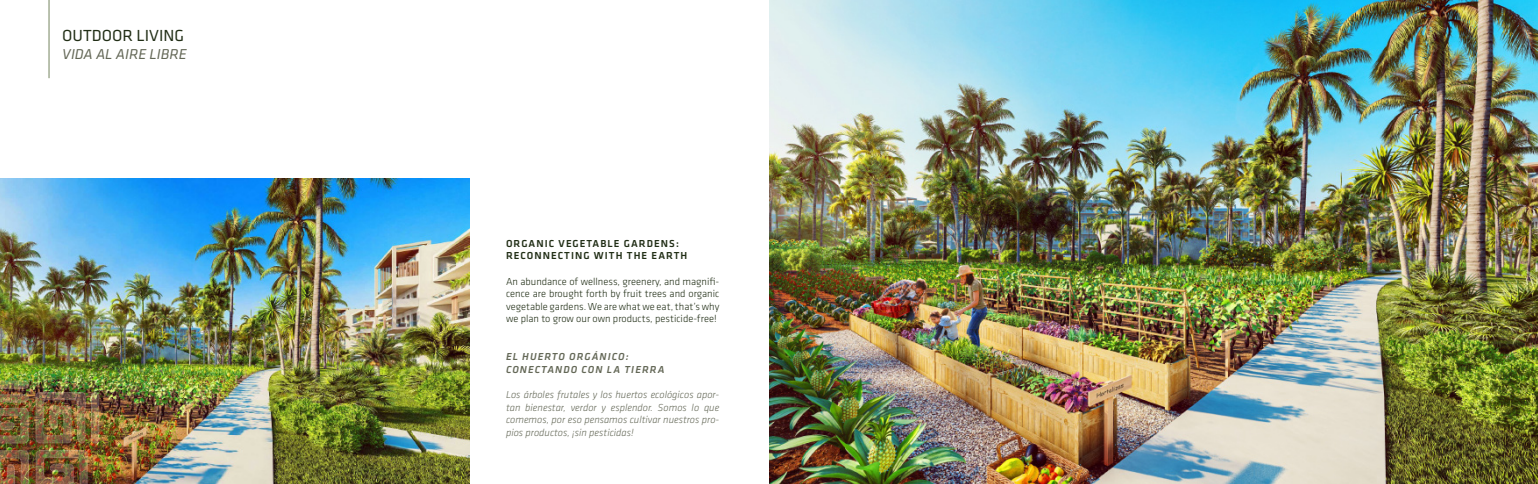
<style>
.page{position:relative;width:1538px;height:484px;background:#fff}
.page>*{position:absolute;margin:0;border:0;box-sizing:border-box;transform-origin:0 0}
.t1{font:16.62px "Klavika Basic";color:#212e16}
.t2{font:italic 14.88px "Klavika Basic";color:#646857}
.t3{font:300 10.5px/12.6px "Klavika Basic";color:#212e16;text-align:justify}
.t4{font:italic 300 10.5px/12.6px "Klavika Basic";color:#646857;text-align:justify}
.t5{font:500 10.5px "Klavika Basic";letter-spacing:.1em;color:#212e16}
.t6{font:italic 500 10.5px/12.6px "Klavika Basic";letter-spacing:.1em;color:#646857}
</style>
<div class="page">
<img style="left:0;top:179px;width:469px;height:305px">
<img style="left:769px;top:0;width:769px;height:484px">
<img style="left:0;top:380px;width:100px;height:104px">
<hr style="left:49px;top:0;width:1px;height:78px;background:#75855f">
<p class="t1" style="left:62px;top:25px;width:123px">OUTDOOR LIVING</p>
<p class="t2" style="left:62px;top:45px;width:126px">VIDA AL AIRE LIBRE</p>
<p class="t5" style="left:506px;top:236px;width:174px">ORGANIC VEGETABLE GARDENS:</p>
<p class="t5" style="left:506px;top:249px;width:183px">RECONNECTING WITH THE EARTH</p>
<p class="t3" style="left:506px;top:275px;width:215px">An abundance of wellness, greenery, and magnifi&shy;cence are brought forth by fruit trees and organic vegetable gardens. We are what we eat, that’s why we plan to grow our own products, pesticide-free!</p>
<p class="t6" style="left:506px;top:350px;width:160px">EL HUERTO ORGÁNICO:<br>CONECTANDO CON LA TIERRA</p>
<p class="t4" style="left:506px;top:388px;width:215px">Los árboles frutales y los huertos ecológicos apor&shy;tan bienestar, verdor y esplendor. Somos lo que comemos, por eso pensamos cultivar nuestros pro&shy;pios productos, ¡sin pesticidas!</p>
</div>
